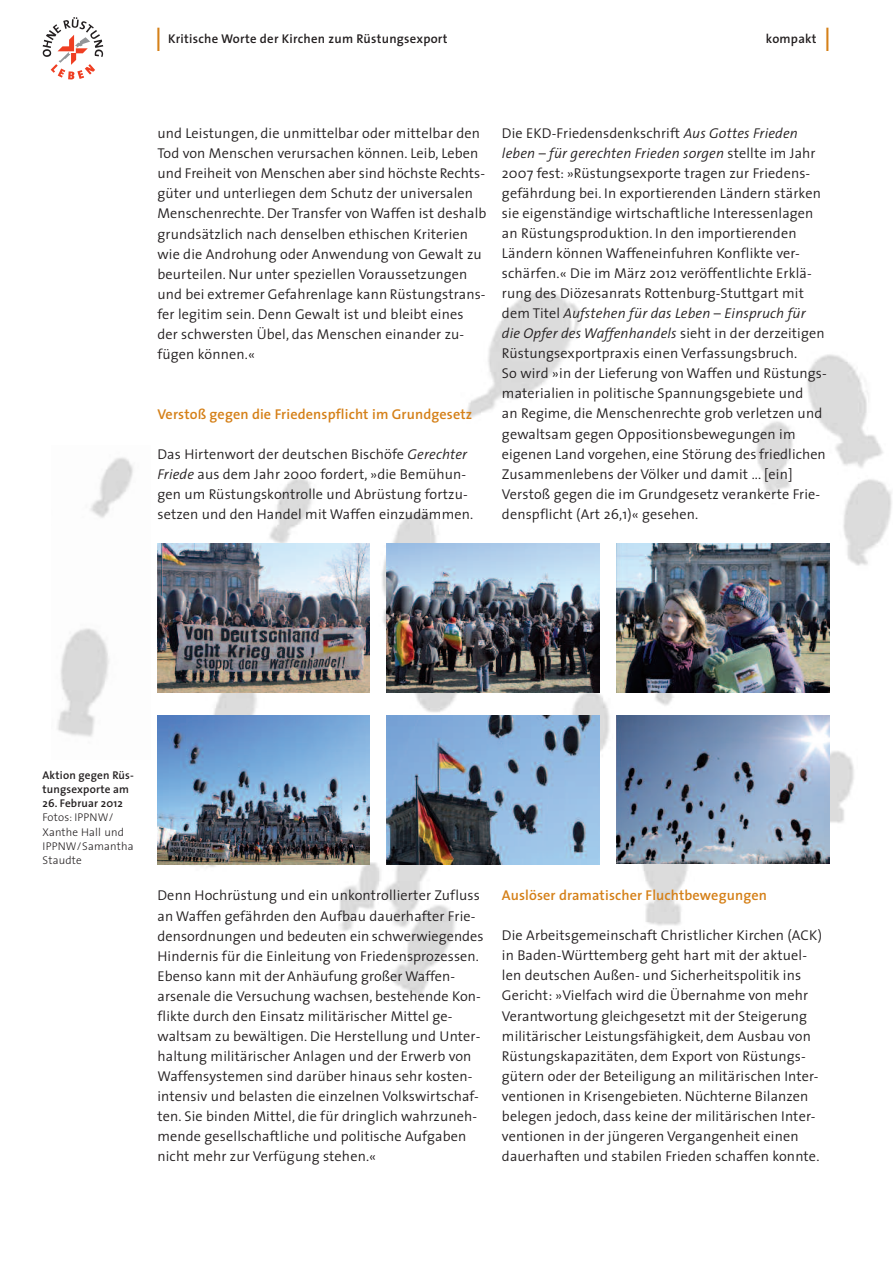
<style>
.page{position:relative;width:893px;height:1263px;background:#fff}
.page>*{position:absolute;margin:0;border:0;box-sizing:border-box;transform-origin:0 0}
.t1{font:300 31.95px "The Sans";color:#d58018}
.t2{font:300 14.25px/20.1px "The Sans";letter-spacing:.01em;color:#231f20}
.t3{font:600 14.25px "The Sans";letter-spacing:.01em;color:#d58018}
.t4{font:600 12.75px "The Sans";letter-spacing:.02em;color:#231f20}
.t5{font:300 11.25px/14.2px "The Sans";letter-spacing:.015em;color:#231f20}
.t6{font:600 11.25px/14.2px "The Sans";letter-spacing:.015em;color:#231f20}
.s1{font-style:italic}
</style>
<div class="page">
<img style="left:157px;top:291px;width:735px;height:705px">
<svg style="left:43px;top:17px;width:60px;height:62px"></svg>
<img style="left:617px;top:544px;width:212px;height:149px">
<img style="left:157px;top:715px;width:213px;height:149px">
<img style="left:387px;top:715px;width:213px;height:149px">
<img style="left:617px;top:715px;width:212px;height:149px">
<img style="left:157px;top:544px;width:213px;height:149px">
<img style="left:387px;top:544px;width:213px;height:149px">
<img style="left:57px;top:457px;width:76px;height:280px">
<h1 class="t1" style="left:155px;top:27px;width:10px">l</h1>
<p class="t4" style="left:168px;top:33px;width:281px">Kritische Worte der Kirchen zum Rüstungsexport</p>
<p class="t4" style="left:766px;top:33px;width:52px">kompakt</p>
<h1 class="t1" style="left:823px;top:27px;width:10px">l</h1>
<p class="t2" style="left:157px;top:125px;width:330px">und Leistungen, die unmittelbar oder mittelbar den Tod von Menschen verursachen können. Leib, Leben und Freiheit von Menschen aber sind höchste Rechts - güter und unterliegen dem Schutz der universalen Menschenrechte. Der Transfer von Waffen ist deshalb grundsätzlich nach denselben ethischen Kriterien wie die Androhung oder Anwendung von Gewalt zu beurteilen. Nur unter speziellen Voraussetzungen und bei extremer Gefahrenlage kann Rüstungstrans&shy;fer legitim sein. Denn Gewalt ist und bleibt eines der schwersten Übel, das Menschen einander zu&shy;fügen können.«</p>
<p class="t3" style="left:157px;top:409px;width:316px">Verstoß gegen die Friedenspflicht im Grundgesetz</p>
<p class="t2" style="left:157px;top:446px;width:317px">Das Hirtenwort der deutschen Bischöfe <span class="s1">Gerechter Friede</span> aus dem Jahr 2000 fordert, »die Bemühun&shy;gen um Rüstungskontrolle und Abrüstung fortzu&shy;setzen und den Handel mit Waffen einzudämmen.</p>
<p class="t2" style="left:502px;top:125px;width:326px">Die EKD-Friedensdenkschrift <span class="s1">Aus Gottes Frieden leben – für gerechten Frieden sorgen</span> stellte im Jahr 2007 fest: »Rüstungsexporte tragen zur Friedens&shy;gefährdung bei. In exportierenden Ländern stärken sie eigenständige wirtschaftliche Interessenlagen an Rüstungsproduktion. In den importierenden Ländern können Waffeneinfuhren Konflikte ver&shy;schärfen.« Die im März 2012 veröffentlichte Erklä&shy;rung des Diözesanrats Rottenburg-Stuttgart mit dem Titel <span class="s1">Aufstehen für das Leben – Einspruch für die Opfer des Waffenhandels</span> sieht in der derzeitigen Rüstungsexportpraxis einen Verfassungsbruch.<br>So wird »in der Lieferung von Waffen und Rüstungs&shy;materialien in politische Spannungsgebiete und<br>an Regime, die Menschenrechte grob verletzen und gewaltsam gegen Oppositionsbewegungen im eigenen Land vorgehen, eine Störung des friedlichen Zusammenlebens der Völker und damit ... [ein] Verstoß gegen die im Grundgesetz verankerte Frie&shy;denspflicht (Art 26,1)« gesehen.</p>
<p class="t6" style="left:43px;top:769px;width:93px">Aktion gegen Rüs&shy;tungsexporte am</p>
<p class="t6" style="left:43px;top:797px;width:82px">26. Februar 2012</p>
<p class="t5" style="left:43px;top:811px;width:93px">Fotos: IPPNW/<br>Xanthe Hall und<br>IPPNW/Samantha<br>Staudte</p>
<p class="t2" style="left:157px;top:887px;width:328px">Denn Hochrüstung und ein unkontrollierter Zufluss an Waffen gefährden den Aufbau dauerhafter Frie&shy;densordnungen und bedeuten ein schwerwiegendes Hindernis für die Einleitung von Friedensprozessen.<br>Ebenso kann mit der Anhäufung großer Waffen&shy;arsenale die Versuchung wachsen, bestehende Kon&shy;flikte durch den Einsatz militärischer Mittel ge&shy;waltsam zu bewältigen. Die Herstellung und Unter&shy;haltung militärischer Anlagen und der Erwerb von Waffensystemen sind darüber hinaus sehr kosten&shy;intensiv und belasten die einzelnen Volkswirtschaf&shy;ten. Sie binden Mittel, die für dringlich wahrzuneh&shy;mende gesellschaftliche und politische Aufgaben nicht mehr zur Verfügung stehen.«</p>
<p class="t3" style="left:502px;top:890px;width:266px">Auslöser dramatischer Fluchtbewegungen</p>
<p class="t2" style="left:502px;top:927px;width:322px">Die Arbeitsgemeinschaft Christlicher Kirchen (ACK) in Baden-Württemberg geht hart mit der aktuel&shy;len deutschen Außen- und Sicherheitspolitik ins Gericht: »Vielfach wird die Übernahme von mehr Verantwortung gleichgesetzt mit der Steigerung militärischer Leistungsfähigkeit, dem Ausbau von Rüstungskapazitäten, dem Export von Rüstungs&shy;gütern oder der Beteiligung an militärischen Inter&shy;ventionen in Krisengebieten. Nüchterne Bilanzen belegen jedoch, dass keine der militärischen Inter&shy;ventionen in der jüngeren Vergangenheit einen dauerhaften und stabilen Frieden schaffen konnte.</p>
</div>
